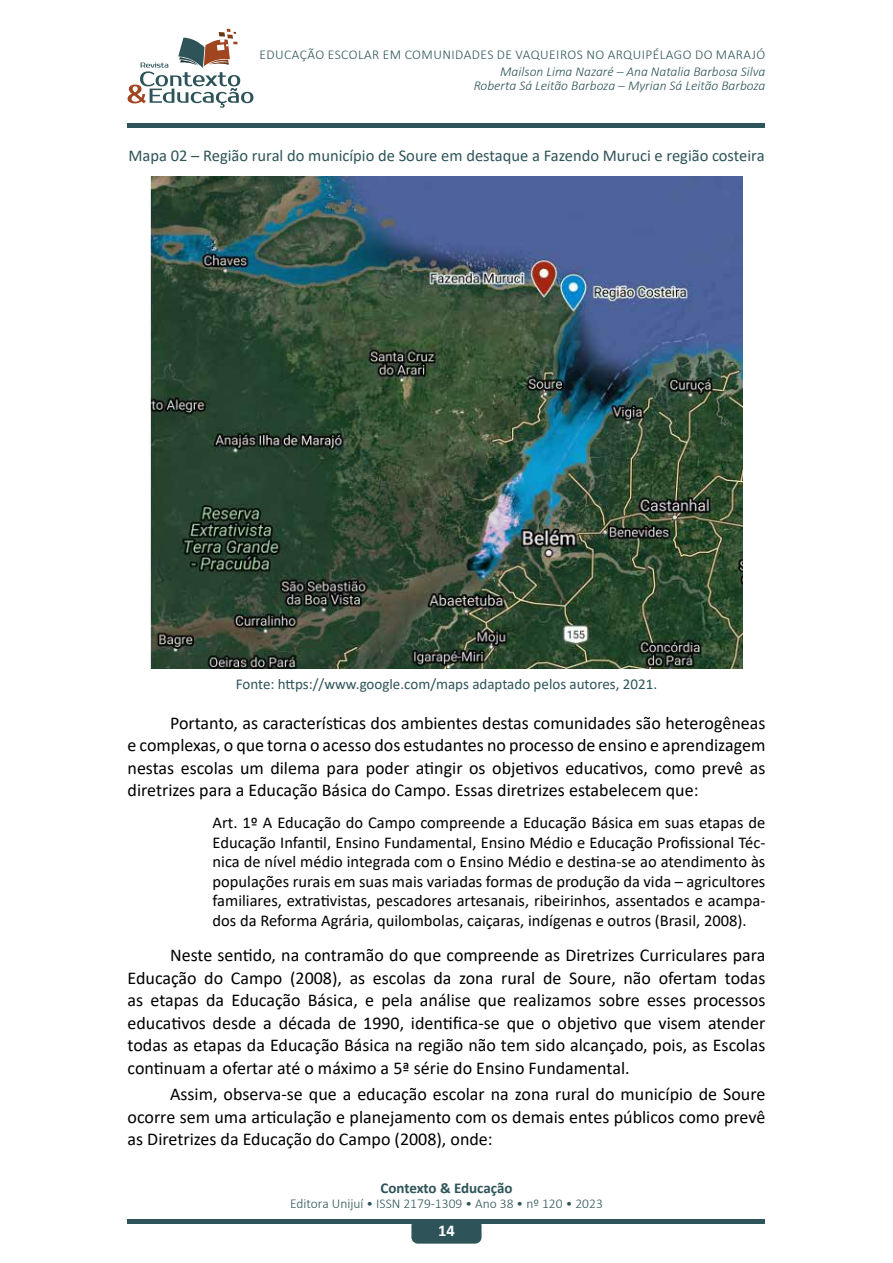
<style>
.page{position:relative;width:893px;height:1263px;background:#fff}
.page>*{position:absolute;margin:0;border:0;box-sizing:border-box;transform-origin:0 0}
.t1{font:18px/22.5px "Calibri";color:#000;text-align:justify}
.t2{font:16.5px/19.5px "Calibri";color:#000;text-align:justify}
.t3{font:16.5px "Calibri";color:#2e5459}
.t4{font:700 16.5px "Calibri";color:#fff}
.t5{font:15px "Calibri";color:#2e5459}
.t6{font:700 15px "Calibri";letter-spacing:-.005em;color:#2e5459}
.t7{font:italic 300 13.5px/13.5px "Calibri";color:#2e5459;text-align:right}
.t8{font:300 13.5px "Calibri";letter-spacing:.03em;color:#2e5459}
.t9{font:300 13.5px "Calibri";color:#2e5459}
</style>
<div class="page">
<div style="left:128px;top:1219px;width:637px;height:5px;background:#2e5459"></div>
<div style="left:411px;top:1219px;width:71px;height:24px;background:#2e5459;border-radius:6px"></div>
<div style="left:128px;top:123px;width:637px;height:5px;background:#2e5459"></div>
<svg style="left:128px;top:29px;width:125px;height:79px"></svg>
<img style="left:150px;top:176px;width:593px;height:492px">
<p class="t8" style="left:260px;top:46px;width:507px">EDUCAÇÃO ESCOLAR EM COMUNIDADES DE VAQUEIROS NO ARQUIPÉLAGO DO MARAJÓ</p>
<p class="t7" style="left:474px;top:65px;width:293px">Mailson Lima Nazaré – Ana Natalia Barbosa Silva<br>Roberta Sá Leitão Barboza – Myrian Sá Leitão Barboza</p>
<p class="t3" style="left:128px;top:144px;width:638px">Mapa 02 – Região rural do município de Soure em destaque a Fazendo Muruci e região costeira</p>
<p class="t5" style="left:236px;top:674px;width:423px">Fonte: https://www.google.com/maps adaptado pelos autores, 2021.</p>
<p class="t1" style="left:128px;top:711px;width:639px;text-indent:43px">Portanto, as características dos ambientes destas comunidades são heterogêneas e complexas, o que torna o acesso dos estudantes no processo de ensino e aprendizagem nestas escolas um dilema para poder atingir os objetivos educativos, como prevê as diretrizes para a Educação Básica do Campo. Essas diretrizes estabelecem que:</p>
<p class="t2" style="left:213px;top:813px;width:554px">Art. 1º A Educação do Campo compreende a Educação Básica em suas etapas de Educação Infantil, Ensino Fundamental, Ensino Médio e Educação Profissional Téc&shy;nica de nível médio integrada com o Ensino Médio e destina-se ao atendimento às populações rurais em suas mais variadas formas de produção da vida – agricultores familiares, extrativistas, pescadores artesanais, ribeirinhos, assentados e acampa&shy;dos da Reforma Agrária, quilombolas, caiçaras, indígenas e outros (Brasil, 2008).</p>
<p class="t1" style="left:128px;top:943px;width:639px;text-indent:43px">Neste sentido, na contramão do que compreende as Diretrizes Curriculares para Educação do Campo (2008), as escolas da zona rural de Soure, não ofertam todas as etapas da Educação Básica, e pela análise que realizamos sobre esses processos educativos desde a década de 1990, identifica-se que o objetivo que visem atender todas as etapas da Educação Básica na região não tem sido alcançado, pois, as Escolas continuam a ofertar até o máximo a 5ª série do Ensino Fundamental.</p>
<p class="t1" style="left:128px;top:1083px;width:639px;text-indent:43px">Assim, observa-se que a educação escolar na zona rural do município de Soure ocorre sem uma articulação e planejamento com os demais entes públicos como prevê as Diretrizes da Educação do Campo (2008), onde:</p>
<p class="t6" style="left:380px;top:1177px;width:134px">Contexto &amp; Educação</p>
<p class="t9" style="left:290px;top:1195px;width:314px">Editora Unijuí • ISSN 2179-1309 • Ano 38 • nº 120 • 2023</p>
<p class="t4" style="left:438px;top:1219px;width:18px">14</p>
</div>
